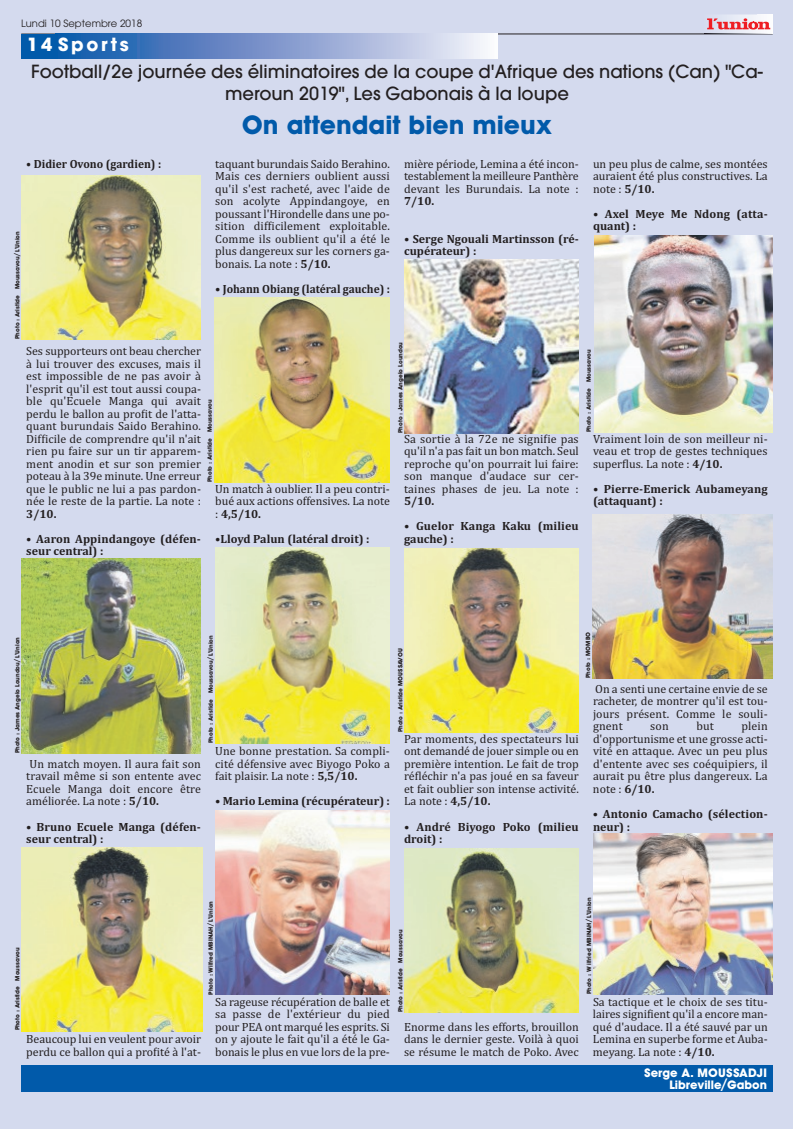
<style>
.page{position:relative;width:794px;height:1129px;background:#fff}
.page>*{position:absolute;margin:0;border:0;box-sizing:border-box;transform-origin:0 0}
.t1{font:700 26px "Avant Garde BQ";color:#015aaa}
.t2{font:500 18px/21.6px "Avant Garde";color:#231f20;text-align:center}
.t3{font:700 18px "Avant Garde";letter-spacing:.15em;color:#fff}
.t4{font:12px/12.5px "Cambria";color:#231f20;text-align:justify}
.t5{font:700 12px/12.5px "Cambria";color:#231f20}
.t6{font:700 12px/12px "Avant Garde BQ";color:#fff;text-align:right}
.t7{font:700 12px "Cambria";color:#231f20;scale:.95 1}
.t8{font:10px "Avant Garde";color:#231f20}
.t9{font:700 6px "Avant Garde BQ";color:#231f20}
.s1{font-weight:700}
</style>
<div class="page">
<div style="left:0;top:0;width:793px;height:1128px;background:#d4daee"></div>
<hr style="left:21px;top:34px;width:751px;height:1px;background:#231f20">
<div style="left:55px;top:34px;width:442px;height:24px;background:linear-gradient(to right,#084ea6,#f7edf8)"></div>
<div style="left:21px;top:34px;width:37px;height:24px;background:#015aaa"></div>
<img style="left:704px;top:14px;width:68px;height:21px">
<svg style="left:707px;top:18px;width:63px;height:12px"></svg>
<div style="left:21px;top:1064px;width:751px;height:27px;background:#015aaa"></div>
<img style="left:21px;top:175px;width:179px;height:164px">
<img style="left:21px;top:558px;width:179px;height:195px">
<img style="left:21px;top:847px;width:181px;height:184px">
<img style="left:214px;top:297px;width:176px;height:185px">
<img style="left:215px;top:547px;width:174px;height:196px">
<img style="left:404px;top:848px;width:174px;height:164px">
<img style="left:592px;top:514px;width:180px;height:164px">
<img style="left:404px;top:548px;width:174px;height:184px">
<img style="left:215px;top:810px;width:175px;height:184px">
<img style="left:404px;top:260px;width:174px;height:173px">
<img style="left:594px;top:235px;width:178px;height:197px">
<img style="left:594px;top:833px;width:178px;height:161px">
<p class="t8" style="left:21px;top:19px;width:122px">Lundi 10 Septembre 2018</p>
<h2 class="t3" style="left:27px;top:38px;width:103px">14 Sports</h2>
<h2 class="t2" style="left:31px;top:62px;width:733px">Football/2e journée des éliminatoires de la coupe d'Afrique des nations (Can) "Ca&shy;meroun 2019", Les Gabonais à la loupe</h2>
<h1 class="t1" style="left:242px;top:110px;width:312px">On attendait bien mieux</h1>
<p class="t7" style="left:26px;top:156px;width:144px">• Didier Ovono (gardien) :</p>
<p class="t9" style="left:14px;top:339px;width:109px;rotate:-90deg">Photo : Aristide Moussavou/ L'Union</p>
<p class="t4" style="left:215px;top:157px;width:176px">taquant burundais Saido Berahino.<br>Mais ces derniers oublient aussi qu'il s'est racheté, avec l'aide de son acolyte Appindangoye, en poussant l'Hirondelle dans une po&shy;sition difficilement exploitable.<br>Comme ils oublient qu'il a été le plus dangereux sur les corners ga&shy;bonais. La note : <span class="s1">5/10.</span></p>
<p class="t5" style="left:215px;top:282px;width:176px">• Johann Obiang (latéral gauche) :</p>
<p class="t4" style="left:26px;top:345px;width:176px">Ses supporteurs ont beau chercher à lui trouver des excuses, mais il est impossible de ne pas avoir à l'esprit qu'il est tout aussi coupa&shy;ble qu'Ecuele Manga qui avait perdu le ballon au profit de l'atta&shy;quant burundais Saido Berahino.<br>Difficile de comprendre qu'il n'ait rien pu faire sur un tir apparem&shy;ment anodin et sur son premier poteau à la 39e minute. Une erreur que le public ne lui a pas pardon&shy;née le reste de la partie. La note :</p>
<p class="t5" style="left:26px;top:507px;width:32px">3/10.</p>
<p class="t5" style="left:26px;top:532px;width:176px">• Aaron Appindangoye (défen&shy;seur central) :</p>
<p class="t9" style="left:206px;top:482px;width:84px;rotate:-90deg">Photo : Aristide Moussavou</p>
<p class="t4" style="left:215px;top:482px;width:176px">Un match à oublier. Il a peu contri&shy;bué aux actions offensives. La note : <span class="s1">4,5/10.</span></p>
<p class="t5" style="left:215px;top:532px;width:156px">•Lloyd Palun (latéral droit) :</p>
<p class="t4" style="left:404px;top:157px;width:176px">mière période, Lemina a été incon&shy;testablement la meilleure Panthère devant les Burundais. La note :</p>
<p class="t5" style="left:404px;top:195px;width:32px">7/10.</p>
<p class="t5" style="left:404px;top:232px;width:176px">• Serge Ngouali Martinsson (ré&shy;cupérateur) :</p>
<p class="t4" style="left:593px;top:157px;width:176px">un peu plus de calme, ses montées auraient été plus constructives. La note : <span class="s1">5/10.</span></p>
<p class="t5" style="left:593px;top:207px;width:176px">• Axel Meye Me Ndong (atta&shy;quant) :</p>
<p class="t9" style="left:397px;top:433px;width:92px;rotate:-90deg">Photo : James Angelo Loundou</p>
<p class="t4" style="left:404px;top:432px;width:176px">Sa sortie à la 72e ne signifie pas qu'il n'a pas fait un bon match. Seul reproche qu'on pourrait lui faire: son manque d'audace sur cer&shy;taines phases de jeu. La note :</p>
<p class="t5" style="left:404px;top:495px;width:32px">5/10.</p>
<p class="t5" style="left:404px;top:520px;width:176px">• Guelor Kanga Kaku (milieu gauche) :</p>
<p class="t9" style="left:585px;top:432px;width:84px;rotate:-90deg">Photo : Aristide Moussavou</p>
<p class="t4" style="left:593px;top:432px;width:176px">Vraiment loin de son meilleur ni&shy;veau et trop de gestes techniques superflus. La note : <span class="s1">4/10.</span></p>
<p class="t5" style="left:593px;top:482px;width:176px">• Pierre-Emerick Aubameyang (attaquant) :</p>
<p class="t9" style="left:207px;top:743px;width:109px;rotate:-90deg">Photo : Aristide Moussavou/ L'Union</p>
<p class="t9" style="left:14px;top:753px;width:118px;rotate:-90deg">Photo : James Angelo Loundou/ L'Union</p>
<p class="t4" style="left:215px;top:745px;width:176px">Une bonne prestation. Sa compli&shy;cité défensive avec Biyogo Poko a fait plaisir. La note : <span class="s1">5,5/10.</span></p>
<p class="t5" style="left:215px;top:795px;width:176px">• Mario Lemina (récupérateur) :</p>
<p class="t4" style="left:26px;top:757px;width:176px">Un match moyen. Il aura fait son travail même si son entente avec Ecuele Manga doit encore être améliorée. La note : <span class="s1">5/10.</span></p>
<p class="t5" style="left:26px;top:820px;width:176px">• Bruno Ecuele Manga (défen&shy;seur central) :</p>
<p class="t9" style="left:584px;top:678px;width:48px;rotate:-90deg">Photo : MOMBO</p>
<p class="t9" style="left:397px;top:732px;width:85px;rotate:-90deg">Photo : Aristide MOUSSAVOU</p>
<p class="t4" style="left:593px;top:682px;width:176px">On a senti une certaine envie de se racheter, de montrer qu'il est tou&shy;jours présent. Comme le souli&shy;gnent</p>
<p class="t4" style="left:593px;top:720px;width:176px;text-indent:148px">plein d'opportunisme et une grosse acti&shy;vité en attaque. Avec un peu plus d'entente avec ses coéquipiers, il aurait pu être plus dangereux. La note : <span class="s1">6/10.</span></p>
<p class="t5" style="left:593px;top:807px;width:176px">• Antonio Camacho (sélection&shy;neur) :</p>
<p class="t4" style="left:650px;top:720px;width:20px">son</p>
<p class="t4" style="left:696px;top:720px;width:19px">but</p>
<p class="t4" style="left:404px;top:732px;width:176px">Par moments, des spectateurs lui ont demandé de jouer simple ou en première intention. Le fait de trop réfléchir n'a pas joué en sa faveur et fait oublier son intense activité.<br>La note : <span class="s1">4,5/10.</span></p>
<p class="t5" style="left:404px;top:820px;width:176px">• André Biyogo Poko (milieu droit) :</p>
<p class="t9" style="left:207px;top:994px;width:95px;rotate:-90deg">Photo : Wilfred MBINAH/ L'Union</p>
<p class="t9" style="left:14px;top:1030px;width:84px;rotate:-90deg">Photo : Aristide Moussavou</p>
<p class="t4" style="left:215px;top:995px;width:176px">Sa rageuse récupération de balle et sa passe de l'extérieur du pied pour PEA ont marqué les esprits. Si on y ajoute le fait qu'il a été le Ga&shy;bonais le plus en vue lors de la pre-</p>
<p class="t4" style="left:26px;top:1032px;width:176px">Beaucoup lui en veulent pour avoir perdu ce ballon qui a profité à l'at-</p>
<p class="t9" style="left:585px;top:994px;width:99px;rotate:-90deg">Photo : W ilfried MBINAH/ L'Union</p>
<p class="t9" style="left:397px;top:1012px;width:84px;rotate:-90deg">Photo : Aristide Moussavou</p>
<p class="t4" style="left:593px;top:995px;width:176px">Sa tactique et le choix de ses titu&shy;laires signifient qu'il a encore man&shy;qué d'audace. Il a été sauvé par un Lemina en superbe forme et Auba&shy;meyang. La note : <span class="s1">4/10.</span></p>
<p class="t4" style="left:404px;top:1020px;width:176px">Enorme dans les efforts, brouillon dans le dernier geste. Voilà à quoi se résume le match de Poko. Avec</p>
<p class="t6" style="left:644px;top:1065px;width:124px">Serge A. MOUSSADJI<br>Libreville/Gabon</p>
</div>
